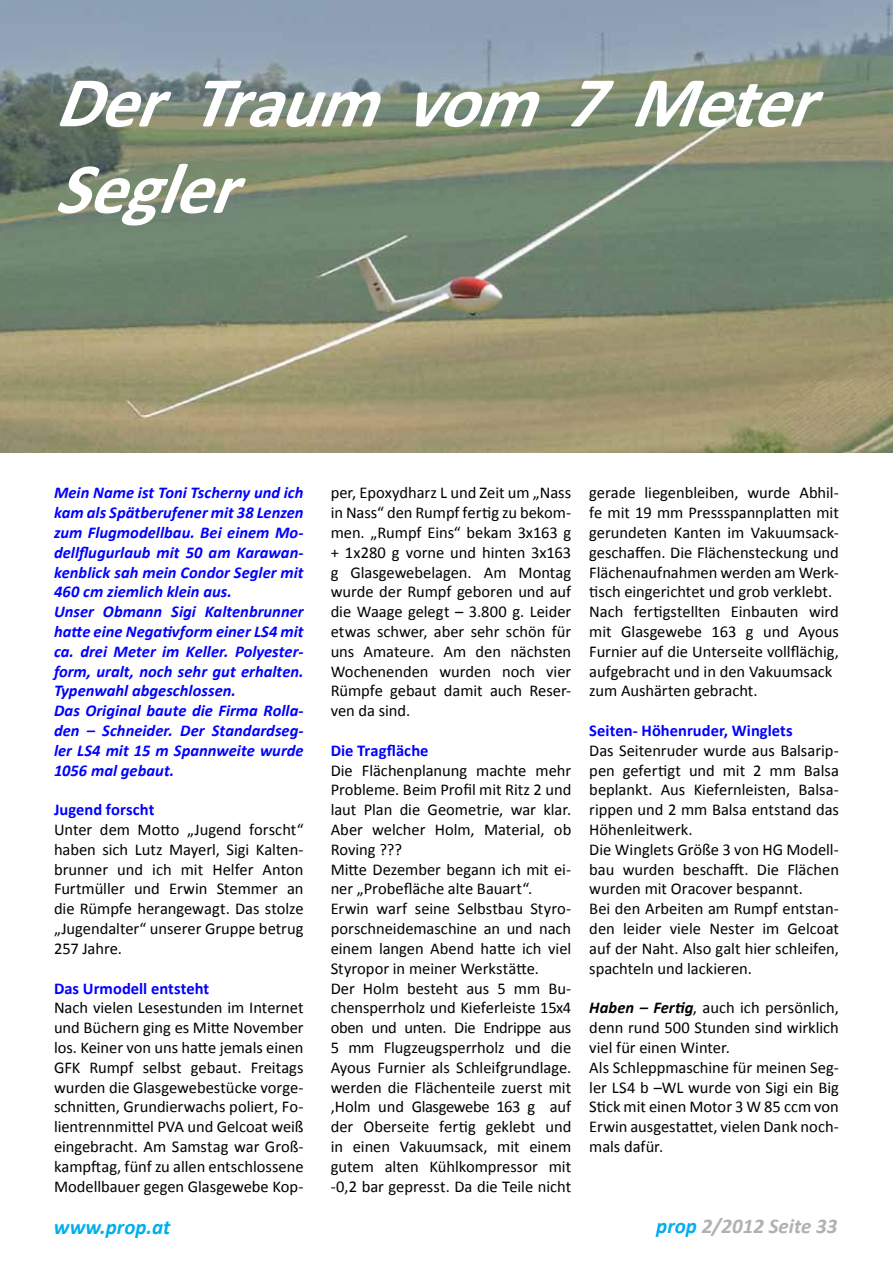
<style>
.page{position:relative;width:893px;height:1263px;background:#fff}
.page>*{position:absolute;margin:0;border:0;box-sizing:border-box;transform-origin:0 0}
.t1{font:italic 700 72px/86.4px "Calibri";color:#fff}
.t2{font:italic 700 21px "Calibri";color:#afb1b4}
.t3{font:italic 700 21px "Calibri";color:#00aeef}
.t4{font:16.5px/19.8px "Calibri";letter-spacing:-.005em;color:#000}
.t5{font:italic 700 16.5px/19.8px "Calibri";color:#00f}
.t6{font:700 16.5px "Calibri";color:#00f}
.s1{font-weight:700;font-style:italic}
.s2{color:#00aeef}
</style>
<div class="page">
<img style="left:0;top:0;width:893px;height:453px">
<h1 class="t1" style="left:54px;top:59px;width:795px">DerTraumvom7Meter<br>Segler</h1>
<p class="t5" style="left:54px;top:483px;width:251px">Mein Name ist Toni Tscherny und ich kam als Spätberufener mit 38 Lenzen zum Flugmodellbau. Bei einem Mo&shy;dellflugurlaub mit 50 am Karawan&shy;kenblick sah mein Condor Segler mit<br>460 cm ziemlich klein aus.<br>Unser Obmann Sigi Kaltenbrunner hatte eine Negativform einer LS4 mit ca. drei Meter im Keller. Polyester&shy;form, uralt, noch sehr gut erhalten.<br>Typenwahl abgeschlossen.<br>Das Original baute die Firma Rolla&shy;den – Schneider. Der Standardseg&shy;ler LS4 mit 15 m Spannweite wurde<br>1056 mal gebaut.</p>
<p class="t6" style="left:54px;top:799px;width:102px">Jugend forscht</p>
<p class="t4" style="left:54px;top:820px;width:251px;text-align:justify">Unter dem Motto „Jugend forscht“ haben sich Lutz Mayerl, Sigi Kalten&shy;brunner und ich mit Helfer Anton Furtmüller und Erwin Stemmer an die Rümpfe herangewagt. Das stolze „Jugendalter“ unserer Gruppe betrug 257 Jahre.</p>
<p class="t6" style="left:54px;top:977px;width:157px">Das Urmodell entsteht</p>
<p class="t4" style="left:54px;top:998px;width:251px;text-align:justify">Nach vielen Lesestunden im Internet und Büchern ging es Mitte November los. Keiner von uns hatte jemals einen GFK Rumpf selbst gebaut. Freitags wurden die Glasgewebestücke vorge&shy;schnitten, Grundierwachs poliert, Fo&shy;lientrennmittel PVA und Gelcoat weiß eingebracht. Am Samstag war Groß&shy;kampftag, fünf zu allen entschlossene Modellbauer gegen Glasgewebe Kop-</p>
<p class="t4" style="left:331px;top:483px;width:242px;text-align:justify">per, Epoxydharz L und Zeit um „Nass in Nass“ den Rumpf fertig zu bekom&shy;men. „Rumpf Eins“ bekam 3x163 g + 1x280 g vorne und hinten 3x163 g Glasgewebelagen. Am Montag wurde der Rumpf geboren und auf die Waage gelegt – 3.800 g. Leider etwas schwer, aber sehr schön für uns Amateure. Am den nächsten Wochenenden wurden noch vier Rümpfe gebaut damit auch Reser&shy;ven da sind.</p>
<p class="t6" style="left:331px;top:740px;width:99px">Die Tragfläche</p>
<p class="t4" style="left:331px;top:760px;width:242px">Die Flächenplanung machte mehr<br>Probleme. Beim Profil mit Ritz 2 und laut Plan die Geometrie, war klar.<br>Aber welcher Holm, Material, ob<br>Roving ???<br>Mitte Dezember begann ich mit ei&shy;ner „Probefläche alte Bauart“.<br>Erwin warf seine Selbstbau Styro&shy;porschneidemaschine an und nach einem langen Abend hatte ich viel<br>Styropor in meiner Werkstätte.<br>Der Holm besteht aus 5 mm Bu&shy;chensperrholz und Kieferleiste 15x4 oben und unten. Die Endrippe aus<br>5 mm Flugzeugsperrholz und die<br>Ayous Furnier als Schleifgrundlage. werden die Flächenteile zuerst mit ,Holm und Glasgewebe 163 g auf der Oberseite fertig geklebt und in einen Vakuumsack, mit einem gutem alten Kühlkompressor mit -0,2 bar gepresst. Da die Teile nicht</p>
<p class="t4" style="left:589px;top:483px;width:251px">gerade liegenbleiben, wurde Abhil&shy;fe mit 19 mm Pressspannplatten mit gerundeten Kanten im Vakuumsack&shy;geschaffen. Die Flächensteckung und Flächenaufnahmen werden am Werk&shy;tisch eingerichtet und grob verklebt.<br>Nach fertigstellten Einbauten wird mit Glasgewebe 163 g und Ayous Furnier auf die Unterseite vollflächig, aufgebracht und in den Vakuumsack zum Aushärten gebracht.</p>
<p class="t6" style="left:589px;top:720px;width:205px">Seiten- Höhenruder, Winglets</p>
<p class="t4" style="left:589px;top:740px;width:251px">Das Seitenruder wurde aus Balsarip&shy;pen gefertigt und mit 2 mm Balsa beplankt. Aus Kiefernleisten, Balsa&shy;rippen und 2 mm Balsa entstand das<br>Höhenleitwerk.<br>Die Winglets Größe 3 von HG Modell&shy;bau wurden beschafft. Die Flächen wurden mit Oracover bespannt.<br>Bei den Arbeiten am Rumpf entstan&shy;den leider viele Nester im Gelcoat auf der Naht. Also galt hier schleifen, spachteln und lackieren.</p>
<p class="t4" style="left:589px;top:998px;width:251px"><span class="s1">Haben – Fertig</span>, auch ich persönlich, denn rund 500 Stunden sind wirklich viel für einen Winter.<br>Als Schleppmaschine für meinen Seg&shy;ler LS4 b –WL wurde von Sigi ein Big<br>Stick mit einen Motor 3 W 85 ccm von<br>Erwin ausgestattet, vielen Dank noch&shy;mals dafür.</p>
<p class="t3" style="left:54px;top:1213px;width:118px">www.prop.at</p>
<p class="t2" style="left:656px;top:1213px;width:183px"><span class="s2">prop</span> 2/2012 Seite 33</p>
</div>
